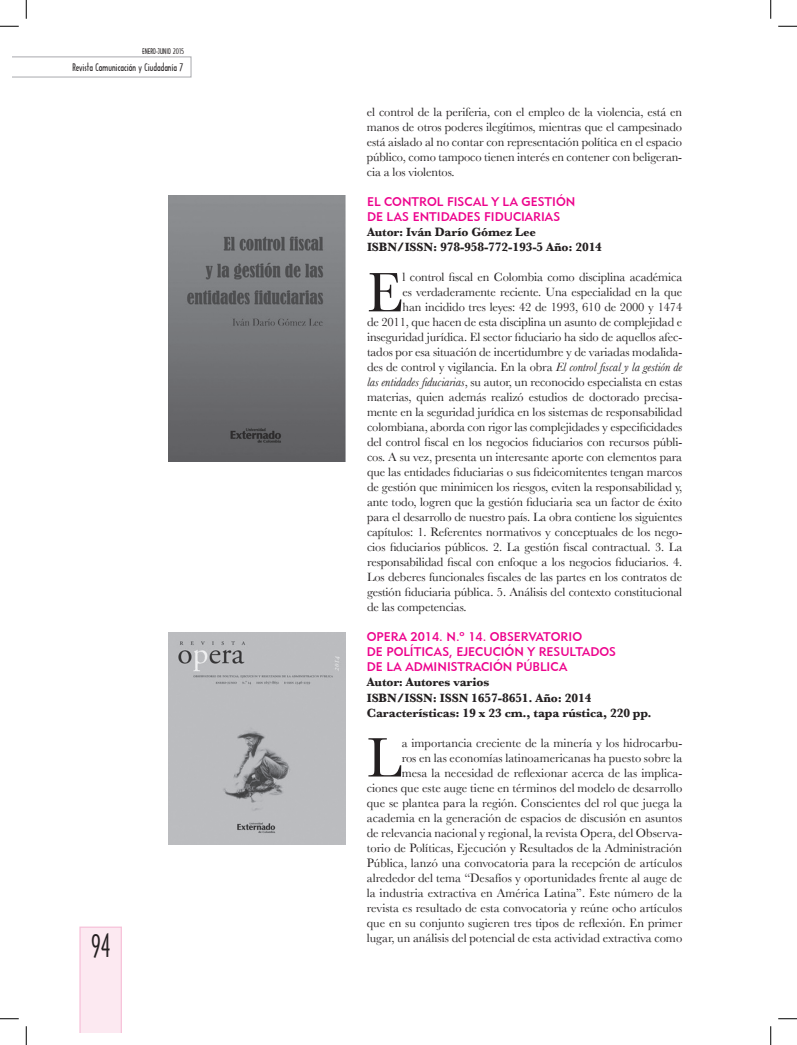
<style>
.page{position:relative;width:797px;height:1045px;background:#fff}
.page>*{position:absolute;margin:0;border:0;box-sizing:border-box;transform-origin:0 0}
.t1{font:57.75px "Baskerville";color:#231f20}
.t2{font:30px "Architecture Plain";color:#231f20;scale:.8 1}
.t3{font:12.5px/15px "Baskerville";letter-spacing:-.01em;color:#231f20;text-align:justify}
.t4{font:700 12.5px/15px "Baskerville";letter-spacing:-.01em;color:#231f20}
.t5{font:12.5px "Geometric 415 BT Medium A";color:#ed028c}
.t6{font:10px "Architecture Plain";color:#231f20}
.t7{font:7.5px "Architecture Plain";color:#231f20}
.s1{font-style:italic}
</style>
<div class="page">
<svg style="left:79px;top:926px;width:43px;height:107px;background:#fbe6ef"></svg>
<svg style="left:12px;top:57px;width:179px;height:20px"></svg>
<img style="left:168px;top:196px;width:177px;height:265px">
<img style="left:168px;top:633px;width:177px;height:212px">
<svg style="left:0;top:25px;width:19px;height:2px"></svg>
<svg style="left:778px;top:25px;width:19px;height:2px"></svg>
<svg style="left:0;top:1018px;width:19px;height:1px"></svg>
<svg style="left:778px;top:1018px;width:19px;height:1px"></svg>
<svg style="left:25px;top:0;width:2px;height:19px"></svg>
<svg style="left:25px;top:1026px;width:2px;height:19px"></svg>
<svg style="left:770px;top:0;width:1px;height:19px"></svg>
<svg style="left:770px;top:1026px;width:1px;height:19px"></svg>
<p class="t7" style="left:142px;top:46px;width:43px">ENERO-JUNIO 2015</p>
<p class="t6" style="left:72px;top:61px;width:112px">Revista Comunicación y Ciudadanía 7</p>
<h2 class="t2" style="left:91px;top:926px;width:25px">94</h2>
<p class="t3" style="left:367px;top:105px;width:317px">el control de la periferia, con el empleo de la violencia, está en manos de otros poderes ilegítimos, mientras que el campesinado está aislado al no contar con representación política en el espacio público, como tampoco tienen interés en contener con beligeran&shy;cia a los violentos.</p>
<p class="t5" style="left:367px;top:194px;width:27px">EL CONTROL</p>
<p class="t5" style="left:447px;top:194px;width:26px">FISCAL</p>
<p class="t5" style="left:491px;top:194px;width:83px">Y LA GESTIÓN</p>
<p class="t5" style="left:367px;top:209px;width:55px">DE LAS ENTIDADE</p>
<p class="t5" style="left:474px;top:209px;width:47px">S FIDUCIARIA</p>
<p class="t5" style="left:553px;top:209px;width:8px">S</p>
<p class="t4" style="left:367px;top:225px;width:236px">Autor: Iván Darío Gómez Lee<br>ISBN/ISSN: 978-958-772-193-5 Año: 2014</p>
<h1 class="t1" style="left:367px;top:259px;width:38px">E</h1>
<p class="t3" style="left:402px;top:270px;width:281px">l control fiscal en Colombia como disciplina académica</p>
<p class="t3" style="left:402px;top:285px;width:281px">es verdaderamente reciente. Una especialidad en la que</p>
<p class="t3" style="left:402px;top:300px;width:281px">han incidido tres leyes: 42 de 1993, 610 de 2000 y 1474</p>
<p class="t3" style="left:367px;top:315px;width:317px">de 2011, que hacen de esta disciplina un asunto de complejidad e</p>
<p class="t3" style="left:367px;top:330px;width:317px">inseguridad jurídica. El sector fiduciario ha sido de aquellos afec-</p>
<p class="t3" style="left:367px;top:345px;width:317px">tados por esa situación de incertidumbre y de variadas modalida-</p>
<p class="t3" style="left:367px;top:360px;width:317px">des de control y vigilancia. En la obra <span class="s1">El control fiscal y la gestión de</span></p>
<p class="t3" style="left:367px;top:375px;width:317px"><span class="s1">las entidades fiduciarias</span>, su autor, un reconocido especialista en estas</p>
<p class="t3" style="left:367px;top:390px;width:317px">materias, quien además realizó estudios de doctorado precisa-</p>
<p class="t3" style="left:367px;top:405px;width:317px">mente en la seguridad jurídica en los sistemas de responsabilidad</p>
<p class="t3" style="left:367px;top:420px;width:317px">colombiana, aborda con rigor las complejidades y especificidades</p>
<p class="t3" style="left:367px;top:435px;width:317px">del control fiscal en los negocios fiduciarios con recursos públi-</p>
<p class="t3" style="left:367px;top:450px;width:316px">cos. A su vez, presenta un interesante aporte con elementos para</p>
<p class="t3" style="left:367px;top:465px;width:317px">que las entidades fiduciarias o sus fideicomitentes tengan marcos</p>
<p class="t3" style="left:367px;top:480px;width:317px">de gestión que minimicen los riesgos, eviten la responsabilidad y,</p>
<p class="t3" style="left:367px;top:495px;width:317px">ante todo, logren que la gestión fiduciaria sea un factor de éxito</p>
<p class="t3" style="left:367px;top:510px;width:317px">para el desarrollo de nuestro país. La obra contiene los siguientes</p>
<p class="t3" style="left:367px;top:525px;width:317px">capítulos: 1. Referentes normativos y conceptuales de los nego-</p>
<p class="t3" style="left:367px;top:540px;width:317px">cios fiduciarios públicos. 2. La gestión fiscal contractual. 3. La</p>
<p class="t3" style="left:367px;top:555px;width:317px">responsabilidad fiscal con enfoque a los negocios fiduciarios. 4.</p>
<p class="t3" style="left:367px;top:570px;width:317px">Los deberes funcionales fiscales de las partes en los contratos de</p>
<p class="t3" style="left:367px;top:585px;width:317px">gestión fiduciaria pública. 5. Análisis del contexto constitucional</p>
<p class="t3" style="left:367px;top:600px;width:101px">de las competencias.</p>
<p class="t5" style="left:367px;top:629px;width:26px">OPERA</p>
<p class="t5" style="left:410px;top:629px;width:134px">2014. N.º 14. OBSERVATORIO</p>
<p class="t5" style="left:367px;top:644px;width:29px">DE POL</p>
<p class="t5" style="left:410px;top:644px;width:12px">ÍTICA</p>
<p class="t5" style="left:442px;top:644px;width:136px">S, EJECUCIÓN Y RESULTADO</p>
<p class="t5" style="left:609px;top:644px;width:8px">S</p>
<p class="t5" style="left:367px;top:659px;width:55px">DE LA ADMINI</p>
<p class="t5" style="left:451px;top:659px;width:15px">STRACI</p>
<p class="t5" style="left:493px;top:659px;width:55px">ÓN PÚBLICA</p>
<p class="t4" style="left:367px;top:675px;width:286px">Autor: Autores varios<br>ISBN/ISSN: ISSN 1657-8651. Año: 2014<br>Características: 19 x 23 cm., tapa rústica, 220 pp.</p>
<h1 class="t1" style="left:367px;top:724px;width:36px">L</h1>
<p class="t3" style="left:367px;top:735px;width:317px;text-align:right">a importancia creciente de la minería y los hidrocarbu-<br>ros en las economías latinoamericanas ha puesto sobre la<br>mesa la necesidad de reflexionar acerca de las implica-<br>ciones que este auge tiene en términos del modelo de desarrollo que se plantea para la región. Conscientes del rol que juega la academia en la generación de espacios de discusión en asuntos de relevancia nacional y regional, la revista Opera, del Observa&shy;torio de Políticas, Ejecución y Resultados de la Administración Pública, lanzó una convocatoria para la recepción de artículos alrededor del tema “Desafíos y oportunidades frente al auge de la industria extractiva en América Latina”. Este número de la revista es resultado de esta convocatoria y reúne ocho artículos que en su conjunto sugieren tres tipos de reflexión. En primer lugar, un análisis del potencial de esta actividad extractiva como</p>
</div>
